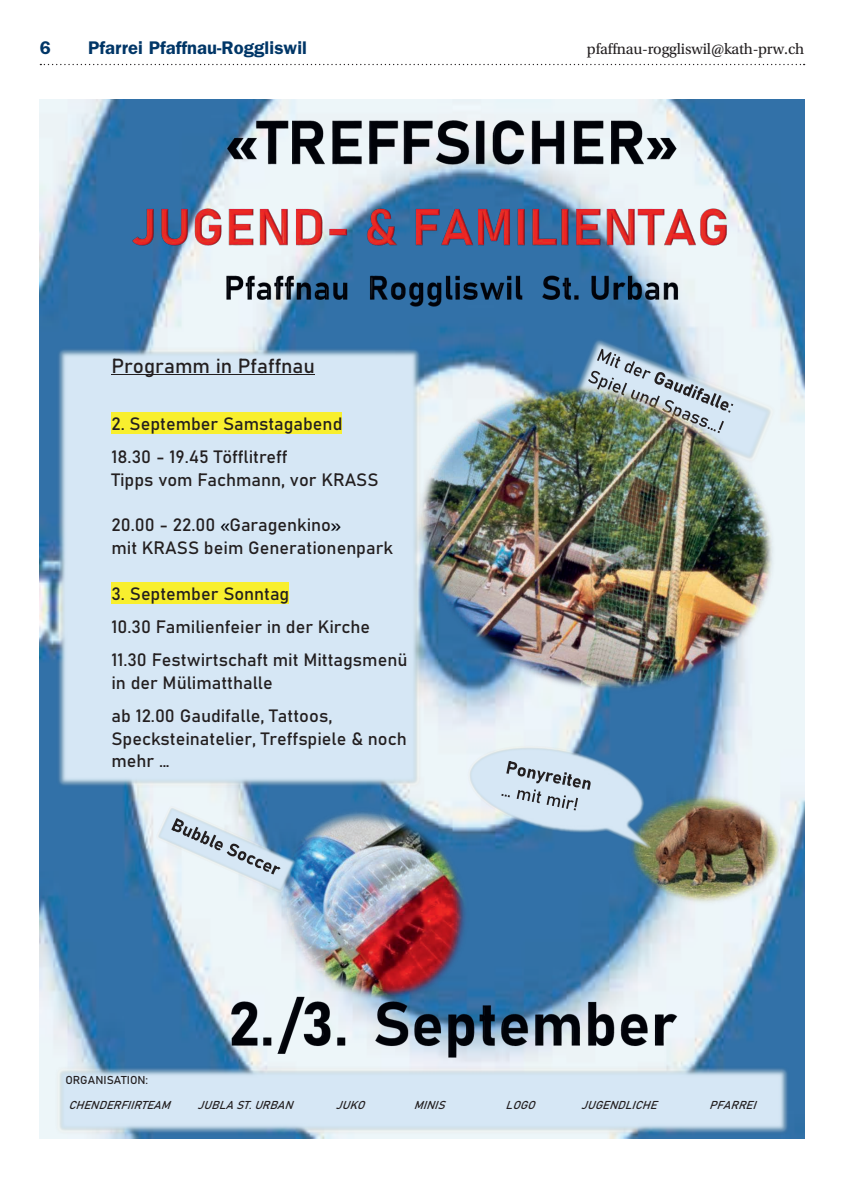
<style>
.page{position:relative;width:844px;height:1191px;background:#fff}
.page>*{position:absolute;margin:0;border:0;box-sizing:border-box;transform-origin:0 0}
.t1{font:700 20.12px "Bahnschrift";color:#231f20}
.t2{font:600 18.38px "ITC Franklin Gothic Std";letter-spacing:.005em;color:#003667}
.t3{font:17.68px/22.8px "Bahnschrift";color:#231f20}
.t4{font:700 17.68px "Bahnschrift";color:#231f20}
.t5{font:15.75px "Utopia Std";letter-spacing:-.01em;color:#231f20}
.t6{font:italic 700 11.38px "Bahnschrift";color:#231f20}
.t7{font:700 11.38px "Bahnschrift";letter-spacing:.005em;color:#231f20}
</style>
<div class="page">
<svg style="left:40px;top:64px;width:764px;height:1px"></svg>
<img style="left:40px;top:99px;width:764px;height:1039px">
<img style="left:217px;top:103px;width:470px;height:64px">
<img style="left:53px;top:984px;width:751px;height:73px">
<img style="left:121px;top:194px;width:620px;height:58px">
<img style="left:124px;top:267px;width:680px;height:53px">
<img style="left:56px;top:348px;width:365px;height:439px">
<hr style="left:111px;top:374px;width:204px;height:1px;background:#231f20">
<div style="left:111px;top:412px;width:231px;height:21px;background:#f8ef2e"></div>
<svg style="left:220px;top:523px;width:9px;height:7px"></svg>
<svg style="left:331px;top:523px;width:9px;height:7px"></svg>
<div style="left:111px;top:582px;width:178px;height:21px;background:#f8ef2e"></div>
<img style="left:55px;top:1066px;width:734px;height:68px">
<img style="left:571px;top:335px;width:206px;height:130px">
<img style="left:573px;top:340px;width:202px;height:43px">
<svg style="left:588px;top:349px;width:145px;height:34px;background:#aac0d2"></svg>
<img style="left:279px;top:806px;width:191px;height:197px">
<img style="left:155px;top:804px;width:142px;height:90px">
<img style="left:157px;top:809px;width:138px;height:81px">
<svg style="left:171px;top:818px;width:109px;height:56px;background:#b7c8d6"></svg>
<img style="left:626px;top:791px;width:158px;height:115px">
<img style="left:467px;top:745px;width:198px;height:112px">
<img style="left:489px;top:754px;width:134px;height:72px">
<svg style="left:501px;top:761px;width:89px;height:49px;background:#bac7d3"></svg>
<img style="left:416px;top:383px;width:359px;height:311px">
<p class="t2" style="left:40px;top:37px;width:13px">6</p>
<p class="t2" style="left:88px;top:37px;width:220px">Pfarrei Pfaffnau-Roggliswil</p>
<p class="t5" style="left:586px;top:40px;width:219px">pfaffnau-roggliswil@kath-prw.ch</p>
<p class="t1" style="left:111px;top:350px;width:205px">Programm in Pfaffnau</p>
<p class="t4" style="left:111px;top:410px;width:232px">2. September Samstagabend</p>
<p class="t3" style="left:111px;top:444px;width:268px">18.30 - 19.45 Töfflitreff<br>Tipps vom Fachmann, vor KRASS</p>
<p class="t3" style="left:111px;top:512px;width:283px">20.00 - 22.00 Garagenkino<br>mit KRASS beim Generationenpark</p>
<p class="t4" style="left:111px;top:580px;width:179px">3. September Sonntag</p>
<p class="t3" style="left:111px;top:609px;width:297px;line-height:32.9px">10.30 Familienfeier in der Kirche<br>11.30 Festwirtschaft mit Mittagsmenü</p>
<p class="t3" style="left:111px;top:665px;width:222px;line-height:32.7px">in der Mülimatthalle<br>ab 12.00 Gaudifalle, Tattoos,</p>
<p class="t3" style="left:111px;top:725px;width:297px">Specksteinatelier, Treffspiele &amp; noch mehr …</p>
<p class="t7" style="left:65px;top:1071px;width:84px">ORGANISATION:</p>
<p class="t6" style="left:68px;top:1096px;width:108px">CHENDERFIIRTEAM</p>
<p class="t6" style="left:197px;top:1096px;width:102px">JUBLA ST. URBAN</p>
<p class="t6" style="left:336px;top:1096px;width:35px">JUKO</p>
<p class="t6" style="left:414px;top:1096px;width:37px">MINIS</p>
<p class="t6" style="left:505px;top:1096px;width:36px">LOGO</p>
<p class="t6" style="left:581px;top:1096px;width:82px">JUGENDLICHE</p>
<p class="t6" style="left:709px;top:1096px;width:53px">PFARREI</p>
</div>
